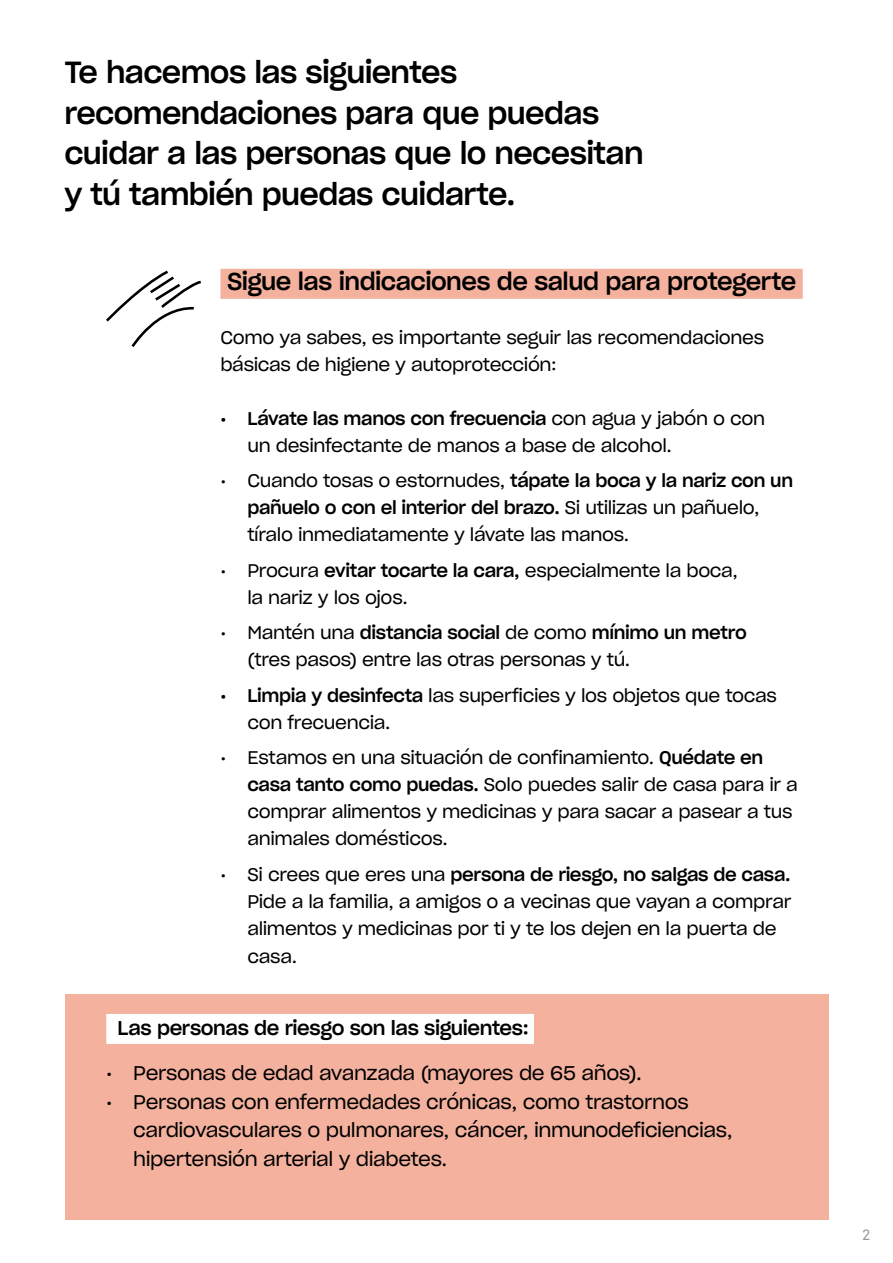
<style>
.page{position:relative;width:893px;height:1263px;background:#fff}
.page>*{position:absolute;margin:0;border:0;box-sizing:border-box;transform-origin:0 0}
.t1{font:30px/40.5px "Sharp Grotesk Medium 20";letter-spacing:-.02em;color:#000}
.t2{font:24px "Sharp Grotesk Medium 20";letter-spacing:-.02em;color:#000}
.t3{font:19.5px/28.5px "Sharp Grotesk Book 20";letter-spacing:-.02em;color:#000}
.t4{font:19.5px "Sharp Grotesk Medium 20";letter-spacing:-.02em;color:#000}
.t5{font:18px/27px "Sharp Grotesk Book 20";letter-spacing:-.02em;color:#000}
.t6{font:18px/27px "Sharp Grotesk Medium 20";letter-spacing:-.02em;color:#000;text-align:center}
.t7{font:15px "Akkurat";color:#999}
.s1{font-family:"Sharp Grotesk Book 20"}
.s2{font-family:"Sharp Grotesk Medium 20"}
</style>
<div class="page">
<div style="left:220px;top:269px;width:583px;height:30px;background:#f3b19e"></div>
<div style="left:65px;top:994px;width:763px;height:225px;background:#f3b19e"></div>
<div style="left:106px;top:1014px;width:428px;height:30px;background:#fff"></div>
<svg style="left:106px;top:270px;width:95px;height:77px"></svg>
<h1 class="t1" style="left:64px;top:50px;width:581px">Te hacemos las siguientes recomendaciones para que puedas cuidar a las personas que lo necesitan y tú también puedas cuidarte.</h1>
<h2 class="t2" style="left:227px;top:261px;width:570px">Sigue las indicaciones de salud para protegerte</h2>
<p class="t5" style="left:220px;top:323px;width:545px">Como ya sabes, es importante seguir las recomendaciones básicas de higiene y autoprotección:</p>
<p class="t6" style="left:220px;top:404px;width:546px">• Lávate las manos con frecuencia <span class="s1">con agua y jabón o con</span></p>
<p class="t5" style="left:247px;top:431px;width:426px">un desinfectante de manos a base de alcohol.</p>
<p class="t6" style="left:220px;top:466px;width:574px"><span class="s1">• Cuando tosas o estornudes,</span> tápate la boca y la nariz con un pañuelo o con el interior del brazo. <span class="s1">Si utilizas un pañuelo,</span></p>
<p class="t5" style="left:247px;top:520px;width:383px">tíralo inmediatamente y lávate las manos.</p>
<p class="t5" style="left:247px;top:556px;width:492px;text-indent:-27px">• Procura <span class="s2">evitar tocarte la cara,</span> especialmente la boca, la nariz y los ojos.</p>
<p class="t6" style="left:220px;top:618px;width:528px"><span class="s1">• Mantén una</span> distancia social <span class="s1">de como</span> mínimo un metro</p>
<p class="t5" style="left:247px;top:645px;width:384px">(tres pasos) entre las otras personas y tú.</p>
<p class="t5" style="left:247px;top:681px;width:531px;text-indent:-27px"><span class="s2">• Limpia y desinfecta</span> las superficies y los objetos que tocas con frecuencia.</p>
<p class="t5" style="left:247px;top:743px;width:552px;text-indent:-27px">• Estamos en una situación de confinamiento. <span class="s2">Quédate en casa tanto como puedas.</span> Solo puedes salir de casa para ir a comprar alimentos y medicinas y para sacar a pasear a tus animales domésticos.</p>
<p class="t6" style="left:220px;top:860px;width:572px"><span class="s1">• Si crees que eres una</span> persona de riesgo, no salgas de casa.</p>
<p class="t5" style="left:247px;top:886px;width:545px;line-height:27.8px">Pide a la familia, a amigos o a vecinas que vayan a comprar alimentos y medicinas por ti y te los dejen en la puerta de casa.</p>
<p class="t4" style="left:118px;top:1011px;width:413px">Las personas de riesgo son las siguientes:</p>
<p class="t3" style="left:106px;top:1058px;width:537px">• Personas de edad avanzada (mayores de 65 años).</p>
<p class="t3" style="left:133px;top:1086px;width:601px;text-indent:-27px">• Personas con enfermedades crónicas, como trastornos cardiovasculares o pulmonares, cáncer, inmunodeficiencias, hipertensión arterial y diabetes.</p>
<p class="t7" style="left:862px;top:1226px;width:10px">2</p>
</div>
